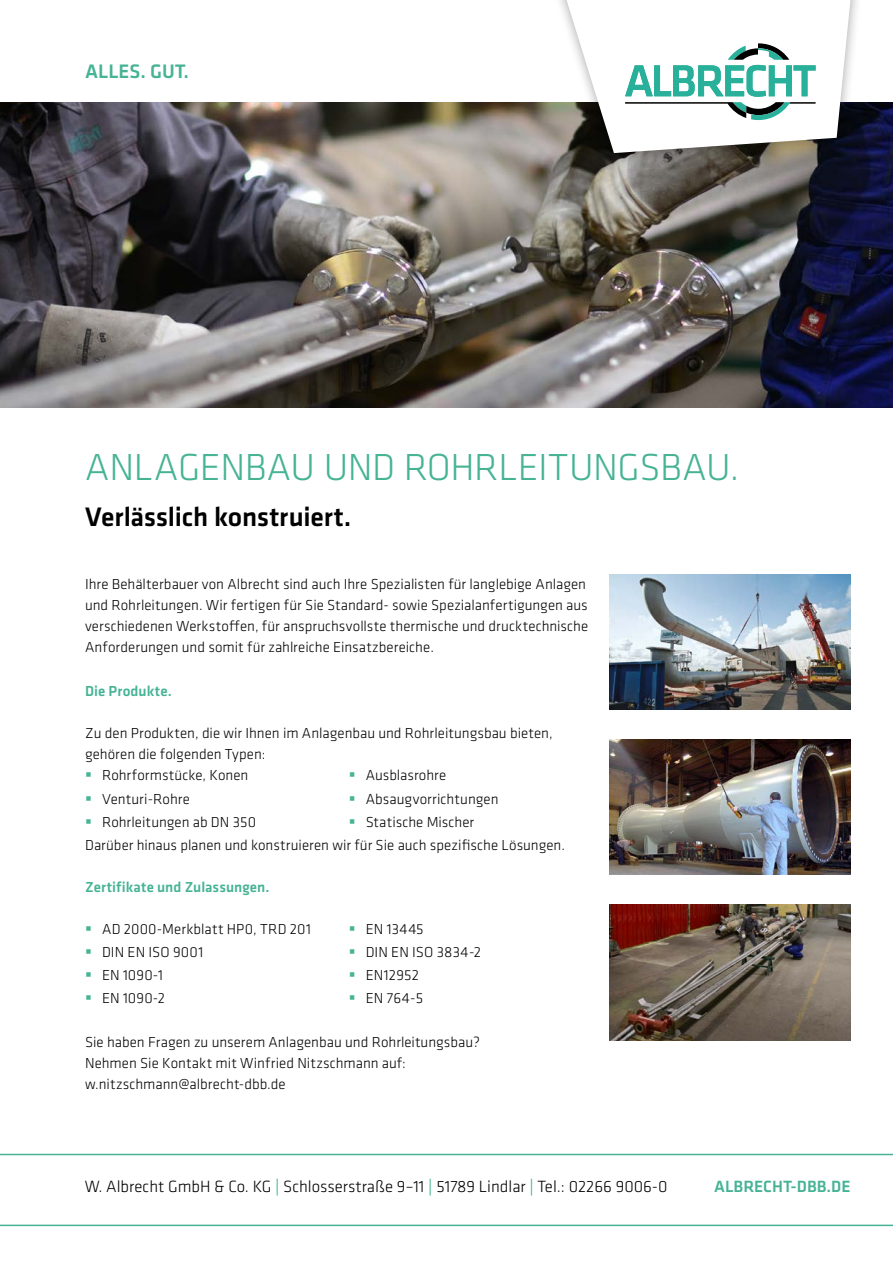
<style>
.page{position:relative;width:893px;height:1263px;background:#fff}
.page>*{position:absolute;margin:0;border:0;box-sizing:border-box;transform-origin:0 0}
.t1{font:300 39px "Klavika Basic";letter-spacing:-.01em;color:#46b394}
.t2{font:500 27.75px "Klavika Basic";letter-spacing:-.01em;color:#000}
.t3{font:500 20.25px "Klavika Basic";color:#46b394}
.t4{font:300 16.8px "Klavika Basic";color:#000}
.t5{font:500 16.8px "Klavika Basic";color:#46b394}
.t6{font:300 15px/21px "Klavika Basic";color:#000}
.t7{font:500 15px "Klavika Basic";letter-spacing:.005em;color:#46b394}
.s1{color:#46b394}
.s2{font-weight:400;color:#46b394}
</style>
<div class="page">
<img style="left:0;top:102px;width:893px;height:305px">
<img style="left:609px;top:739px;width:241px;height:136px">
<img style="left:609px;top:574px;width:241px;height:135px">
<img style="left:609px;top:905px;width:241px;height:135px">
<hr style="left:0;top:1154px;width:893px;height:1px;background:#46b394">
<hr style="left:0;top:1224px;width:893px;height:2px;background:#46b394">
<div style="left:552px;top:0;width:311px;height:164px;background:#000;opacity:.35"></div>
<svg style="left:566px;top:0;width:284px;height:153px"></svg>
<h3 class="t3" style="left:85px;top:58px;width:106px">ALLES. GUT.</h3>
<h1 class="t1" style="left:85px;top:443px;width:656px">ANLAGENBAU UND ROHRLEITUNGSBAU.</h1>
<h2 class="t2" style="left:85px;top:498px;width:268px">Verlässlich konstruiert.</h2>
<p class="t6" style="left:85px;top:574px;width:505px">Ihre Behälterbauer von Albrecht sind auch Ihre Spezialisten für langlebige Anlagen und Rohrleitungen. Wir fertigen für Sie Standard- sowie Spezialanfertigungen aus verschiedenen Werkstoffen, für anspruchsvollste thermische und drucktechnische Anforderungen und somit für zahlreiche Einsatzbereiche.</p>
<p class="t7" style="left:85px;top:681px;width:88px">Die Produkte.</p>
<p class="t6" style="left:85px;top:723px;width:469px">Zu den Produkten, die wir Ihnen im Anlagenbau und Rohrleitungsbau bieten, gehören die folgenden Typen:</p>
<p class="t6" style="left:85px;top:765px;width:165px"><span class="s1">▪</span> Rohrformstücke, Konen</p>
<p class="t6" style="left:349px;top:765px;width:99px"><span class="s1">▪</span> Ausblasrohre</p>
<p class="t6" style="left:85px;top:788px;width:106px"><span class="s1">▪</span> Venturi-Rohre</p>
<p class="t6" style="left:349px;top:788px;width:151px"><span class="s1">▪</span> Absaugvorrichtungen</p>
<p class="t6" style="left:85px;top:811px;width:173px"><span class="s1">▪</span> Rohrleitungen ab DN 350</p>
<p class="t6" style="left:85px;top:810px;width:481px;line-height:23.1px;text-indent:264px"><span class="s1">▪</span> Statische Mischer<br>Darüber hinaus planen und konstruieren wir für Sie auch spezifische Lösungen.</p>
<p class="t7" style="left:85px;top:877px;width:186px">Zertifikate und Zulassungen.</p>
<p class="t6" style="left:85px;top:918px;width:228px"><span class="s1">▪</span> AD 2000-Merkblatt HP0, TRD 201</p>
<p class="t6" style="left:349px;top:918px;width:76px"><span class="s1">▪</span> EN 13445</p>
<p class="t6" style="left:85px;top:941px;width:120px"><span class="s1">▪</span> DIN EN ISO 9001</p>
<p class="t6" style="left:349px;top:941px;width:134px"><span class="s1">▪</span> DIN EN ISO 3834-2</p>
<p class="t6" style="left:85px;top:964px;width:79px"><span class="s1">▪</span> EN 1090-1</p>
<p class="t6" style="left:349px;top:964px;width:72px"><span class="s1">▪</span> EN12952</p>
<p class="t6" style="left:85px;top:987px;width:82px"><span class="s1">▪</span> EN 1090-2</p>
<p class="t6" style="left:349px;top:987px;width:76px"><span class="s1">▪</span> EN 764-5</p>
<p class="t6" style="left:85px;top:1032px;width:396px">Sie haben Fragen zu unserem Anlagenbau und Rohrleitungsbau?<br>Nehmen Sie Kontakt mit Winfried Nitzschmann auf: w.nitzschmann@albrecht-dbb.de</p>
<p class="t4" style="left:85px;top:1176px;width:584px">W. Albrecht GmbH &amp; Co. KG <span class="s2">|</span> Schlosserstraße 9–11 <span class="s2">|</span> 51789 Lindlar <span class="s2">|</span> Tel.: 02266 9006-0</p>
<p class="t5" style="left:714px;top:1174px;width:138px">ALBRECHT-DBB.DE</p>
</div>
